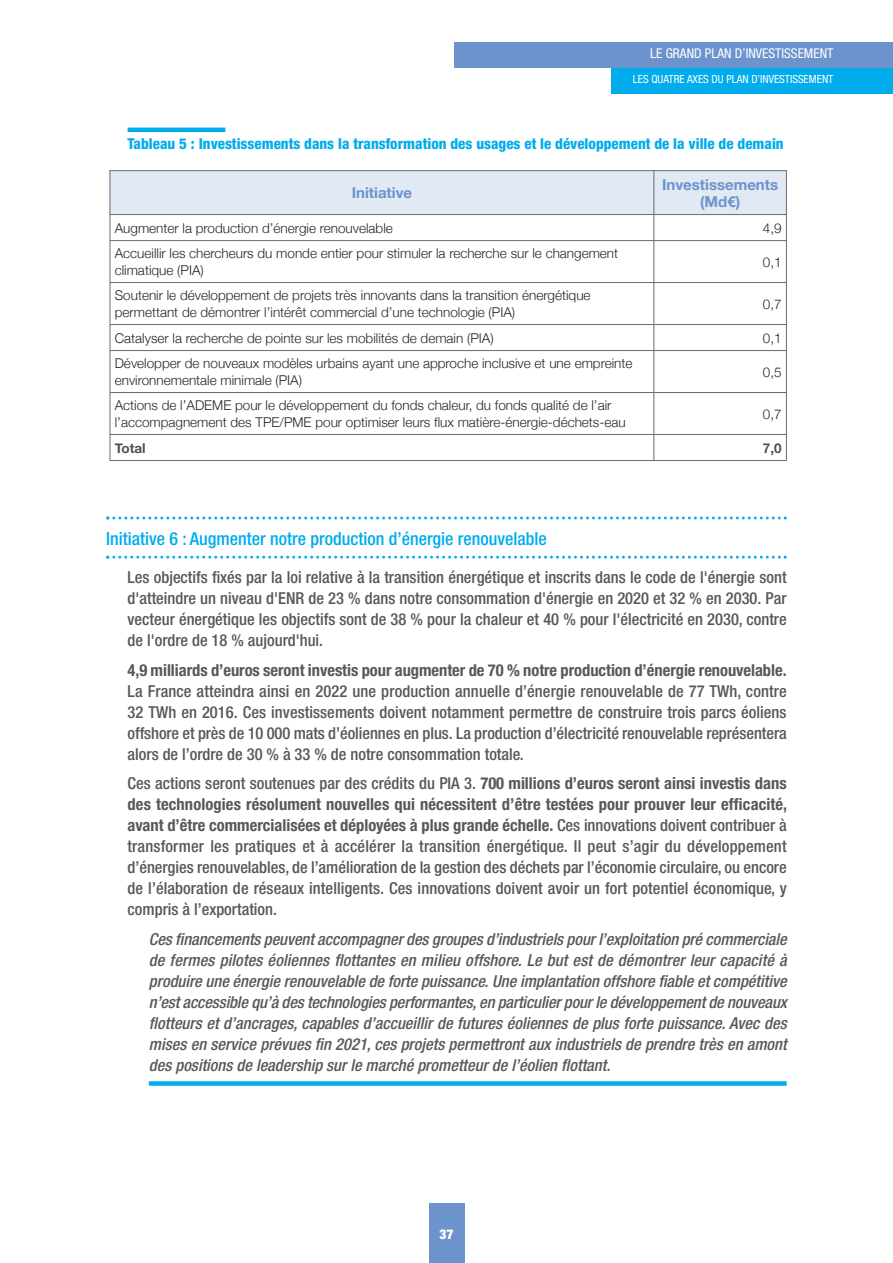
<style>
.page{position:relative;width:893px;height:1263px;background:#fff}
.page>*{position:absolute;margin:0;border:0;box-sizing:border-box;transform-origin:0 0}
.t1{font:500 condensed 18px "Helvetica Neue LT Pro";color:#00acec}
.t2{font:500 condensed 16.5px/21px "Helvetica Neue LT Pro";color:#57585b;text-align:justify}
.t3{font:italic 500 condensed 16.5px/21px "Helvetica Neue LT Pro";color:#57585b;text-align:justify}
.t4{font:700 condensed 16.5px "Helvetica Neue LT Pro";color:#57585b}
.t5{font:800 condensed 15px "Helvetica Neue LT Pro";color:#00acec}
.t6{font:700 15px/16.5px "Helvetica Neue";color:#6c93cc;text-align:center}
.t7{font:300 13.5px/16.5px "Helvetica Neue";color:#272526}
.t8{font:condensed 13.5px "Helvetica Neue LT Pro";color:#fff}
.t9{font:700 13.5px "Helvetica Neue";color:#525152}
.t10{font:900 condensed 13.5px "Helvetica Neue";color:#fff}
.t11{font:condensed 11.25px "Helvetica Neue LT Pro";color:#fff}
.s1{font-weight:700}
</style>
<div class="page">
<hr style="left:128px;top:128px;width:97px;height:4px;background:#00acec">
<svg style="left:106px;top:516px;width:681px;height:3px"></svg>
<svg style="left:106px;top:556px;width:681px;height:3px"></svg>
<div style="left:149px;top:1081px;width:638px;height:5px;background:#00acec"></div>
<div style="left:429px;top:1204px;width:35px;height:59px;background:#6c93cc"></div>
<div style="left:454px;top:43px;width:439px;height:25px;background:#6c93cc"></div>
<div style="left:611px;top:68px;width:282px;height:26px;background:#00acec"></div>
<div style="left:110px;top:170px;width:544px;height:45px;background:#e1e9f5"></div>
<div style="left:654px;top:170px;width:133px;height:45px;background:#e1e9f5"></div>
<hr style="left:110px;top:170px;width:1px;height:291px;background:#6c6d70">
<hr style="left:654px;top:170px;width:1px;height:291px;background:#6c6d70">
<hr style="left:786px;top:170px;width:1px;height:291px;background:#6c6d70">
<hr style="left:110px;top:170px;width:677px;height:1px;background:#6c6d70">
<hr style="left:110px;top:214px;width:677px;height:1px;background:#6c6d70">
<hr style="left:110px;top:240px;width:677px;height:1px;background:#6c6d70">
<hr style="left:110px;top:282px;width:677px;height:1px;background:#6c6d70">
<hr style="left:110px;top:324px;width:677px;height:1px;background:#6c6d70">
<hr style="left:110px;top:350px;width:677px;height:1px;background:#6c6d70">
<hr style="left:110px;top:392px;width:677px;height:1px;background:#6c6d70">
<hr style="left:110px;top:434px;width:677px;height:1px;background:#6c6d70">
<hr style="left:110px;top:460px;width:677px;height:1px;background:#6c6d70">
<p class="t8" style="left:650px;top:49px;width:185px">LE GRAND PLAN D’INVESTISSEMENT</p>
<p class="t11" style="left:633px;top:75px;width:202px">LES QUATRE AXES DU PLAN D’INVESTISSEMENT</p>
<p class="t5" style="left:128px;top:138px;width:658px">Tableau 5 : Investissements dans la transformation des usages et le développement de la ville de demain</p>
<p class="t6" style="left:352px;top:184px;width:62px">Initiative</p>
<p class="t6" style="left:662px;top:176px;width:118px">Investissements (Md€)</p>
<p class="t7" style="left:115px;top:219px;width:280px">Augmenter la production d’énergie renouvelable</p>
<p class="t7" style="left:763px;top:219px;width:20px">4,9</p>
<p class="t7" style="left:115px;top:245px;width:505px">Accueillir les chercheurs du monde entier pour stimuler la recherche sur le changement climatique (PIA)</p>
<p class="t7" style="left:763px;top:253px;width:20px">0,1</p>
<p class="t7" style="left:115px;top:287px;width:477px">Soutenir le développement de projets très innovants dans la transition énergétique permettant de démontrer l’intérêt commercial d’une technologie (PIA)</p>
<p class="t7" style="left:763px;top:295px;width:20px">0,7</p>
<p class="t7" style="left:115px;top:329px;width:380px">Catalyser la recherche de pointe sur les mobilités de demain (PIA)</p>
<p class="t7" style="left:763px;top:329px;width:20px">0,1</p>
<p class="t7" style="left:115px;top:355px;width:519px">Développer de nouveaux modèles urbains ayant une approche inclusive et une empreinte environnementale minimale (PIA)</p>
<p class="t7" style="left:763px;top:363px;width:20px">0,5</p>
<p class="t7" style="left:115px;top:397px;width:512px">Actions de l’ADEME pour le développement du fonds chaleur, du fonds qualité de l’air l’accompagnement des TPE/PME pour optimiser leurs flux matière-énergie-déchets-eau</p>
<p class="t7" style="left:763px;top:405px;width:20px">0,7</p>
<p class="t9" style="left:115px;top:439px;width:32px">Total</p>
<p class="t9" style="left:763px;top:439px;width:20px">7,0</p>
<p class="t1" style="left:106px;top:532px;width:442px">Initiative 6 : Augmenter notre production d’énergie renouvelable</p>
<p class="t2" style="left:128px;top:568px;width:661px">Les objectifs fixés par la loi relative à la transition énergétique et inscrits dans le code de l'énergie sont d'atteindre un niveau d'ENR de 23 % dans notre consommation d'énergie en 2020 et 32 % en 2030. Par vecteur énergétique les objectifs sont de 38 % pour la chaleur et 40 % pour l'électricité en 2030, contre de l'ordre de 18 % aujourd'hui.</p>
<p class="t4" style="left:128px;top:664px;width:661px">4,9 milliards d’euros seront investis pour augmenter de 70 % notre production d’énergie renouvelable.</p>
<p class="t2" style="left:128px;top:682px;width:661px">La France atteindra ainsi en 2022 une production annuelle d’énergie renouvelable de 77 TWh, contre 32 TWh en 2016. Ces investissements doivent notamment permettre de construire trois parcs éoliens offshore et près de 10 000 mats d’éoliennes en plus. La production d’électricité renouvelable représentera alors de l’ordre de 30 % à 33 % de notre consommation totale.</p>
<p class="t2" style="left:128px;top:774px;width:661px">Ces actions seront soutenues par des crédits du PIA 3. <span class="s1">700 millions d’euros seront ainsi investis dans des technologies résolument nouvelles qui nécessitent d’être testées pour prouver leur efficacité, avant d’être commercialisées et déployées à plus grande échelle.</span> Ces innovations doivent contribuer à transformer les pratiques et à accélérer la transition énergétique. Il peut s’agir du développement d’énergies renouvelables, de l’amélioration de la gestion des déchets par l’économie circulaire, ou encore de l’élaboration de réseaux intelligents. Ces innovations doivent avoir un fort potentiel économique, y compris à l’exportation.</p>
<p class="t3" style="left:149px;top:930px;width:639px">Ces financements peuvent accompagner des groupes d’industriels pour l’exploitation pré commerciale de fermes pilotes éoliennes flottantes en milieu offshore. Le but est de démontrer leur capacité à produire une énergie renouvelable de forte puissance. Une implantation offshore fiable et compétitive n’est accessible qu’à des technologies performantes, en particulier pour le développement de nouveaux flotteurs et d’ancrages, capables d’accueillir de futures éoliennes de plus forte puissance. Avec des mises en service prévues fin 2021, ces projets permettront aux industriels de prendre très en amont des positions de leadership sur le marché prometteur de l’éolien flottant.</p>
<p class="t10" style="left:439px;top:1222px;width:16px">37</p>
</div>
